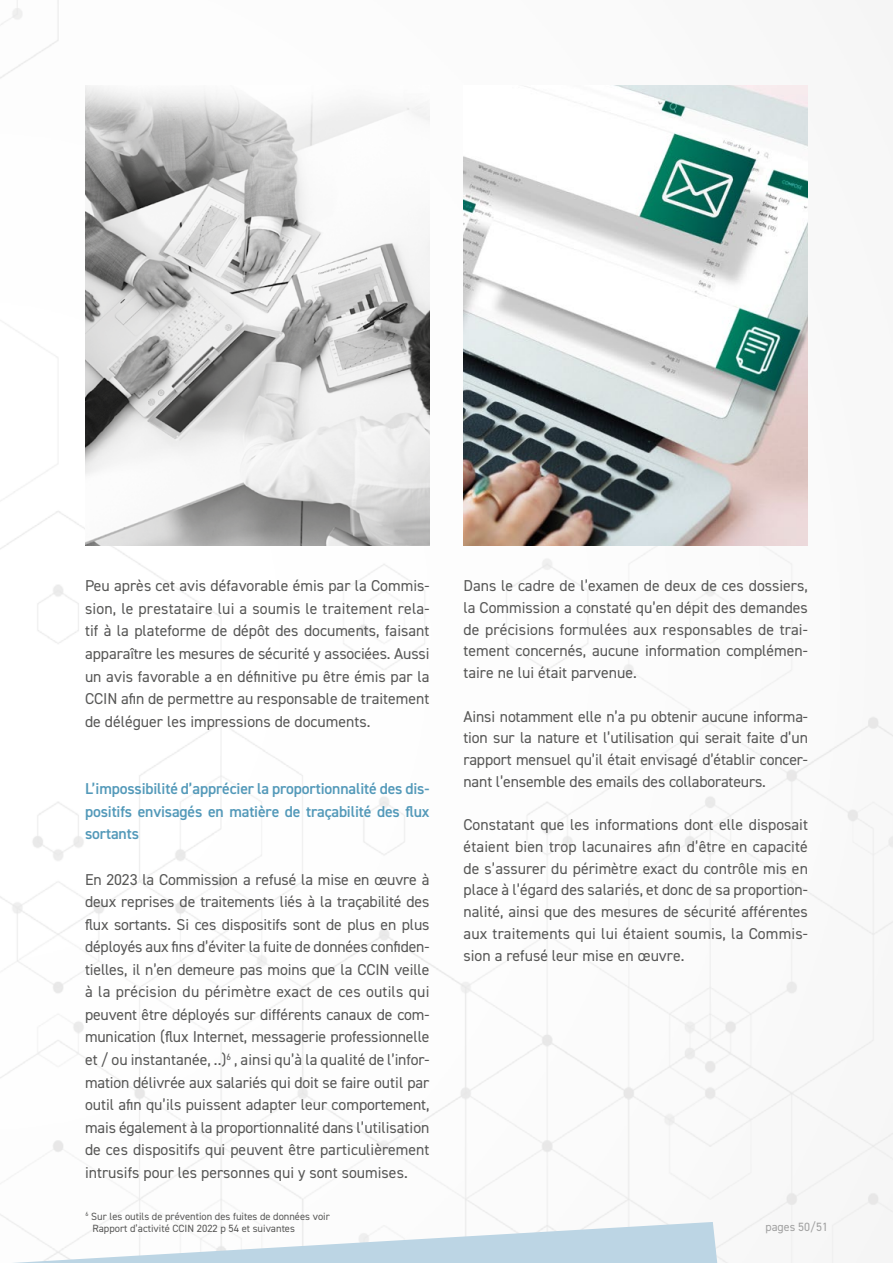
<style>
.page{position:relative;width:893px;height:1263px;background:#fff}
.page>*{position:absolute;margin:0;border:0;box-sizing:border-box;transform-origin:0 0}
.t1{font:15.75px/22.5px "DIN2014";color:#575756;text-align:justify}
.t2{font:600 15.75px/22.5px "DIN2014";letter-spacing:-.01em;color:#5399b9;text-align:justify}
.t3{font:12px "DIN2014";color:#a1a1a1}
.t4{font:10.5px/12.6px "DIN2014";color:#575756}
</style>
<div class="page">
<img style="left:0;top:0;width:893px;height:1263px">
<svg style="left:12px;top:1222px;width:705px;height:41px"></svg>
<img style="left:85px;top:85px;width:344px;height:460px">
<img style="left:463px;top:85px;width:345px;height:460px">
<p class="t1" style="left:85px;top:574px;width:346px">Peu après cet avis défavorable émis par la Commis&shy;sion, le prestataire lui a soumis le traitement rela&shy;tif à la plateforme de dépôt des documents, faisant apparaître les mesures de sécurité y associées. Aussi un avis favorable a en définitive pu être émis par la CCIN afin de permettre au responsable de traitement de déléguer les impressions de documents.</p>
<p class="t2" style="left:85px;top:777px;width:346px">L’impossibilité d’apprécier la proportionnalité des dis&shy;positifs envisagés en matière de traçabilité des flux sortants</p>
<p class="t1" style="left:85px;top:868px;width:346px">En 2023 la Commission a refusé la mise en œuvre à deux reprises de traitements liés à la traçabilité des flux sortants. Si ces dispositifs sont de plus en plus déployés aux fins d’éviter la fuite de données confiden&shy;tielles, il n’en demeure pas moins que la CCIN veille à la précision du périmètre exact de ces outils qui peuvent être déployés sur différents canaux de com&shy;munication (flux Internet, messagerie professionnelle et / ou instantanée, ..)<sup>6</sup> , ainsi qu’à la qualité de l’infor&shy;mation délivrée aux salariés qui doit se faire outil par outil afin qu’ils puissent adapter leur comportement, mais également à la proportionnalité dans l’utilisation de ces dispositifs qui peuvent être particulièrement intrusifs pour les personnes qui y sont soumises.</p>
<p class="t4" style="left:92px;top:1209px;width:239px;text-indent:-7px"><sup>6</sup> Sur les outils de prévention des fuites de données voir<br>Rapport d’activité CCIN 2022 p 54 et suivantes</p>
<p class="t1" style="left:463px;top:575px;width:346px;line-height:21.8px">Dans le cadre de l’examen de deux de ces dossiers, la Commission a constaté qu’en dépit des demandes de précisions formulées aux responsables de trai&shy;tement concernés, aucune information complémen&shy;taire ne lui était parvenue.</p>
<p class="t1" style="left:463px;top:705px;width:346px;line-height:21.8px">Ainsi notamment elle n’a pu obtenir aucune informa&shy;tion sur la nature et l’utilisation qui serait faite d’un rapport mensuel qu’il était envisagé d’établir concer&shy;nant l’ensemble des emails des collaborateurs.</p>
<p class="t1" style="left:463px;top:814px;width:346px;line-height:21.8px">Constatant que les informations dont elle disposait étaient bien trop lacunaires afin d’être en capacité de s’assurer du périmètre exact du contrôle mis en place à l’égard des salariés, et donc de sa proportion&shy;nalité, ainsi que des mesures de sécurité afférentes aux traitements qui lui étaient soumis, la Commis&shy;sion a refusé leur mise en œuvre.</p>
<p class="t3" style="left:765px;top:1219px;width:64px">pages 50/51</p>
</div>
